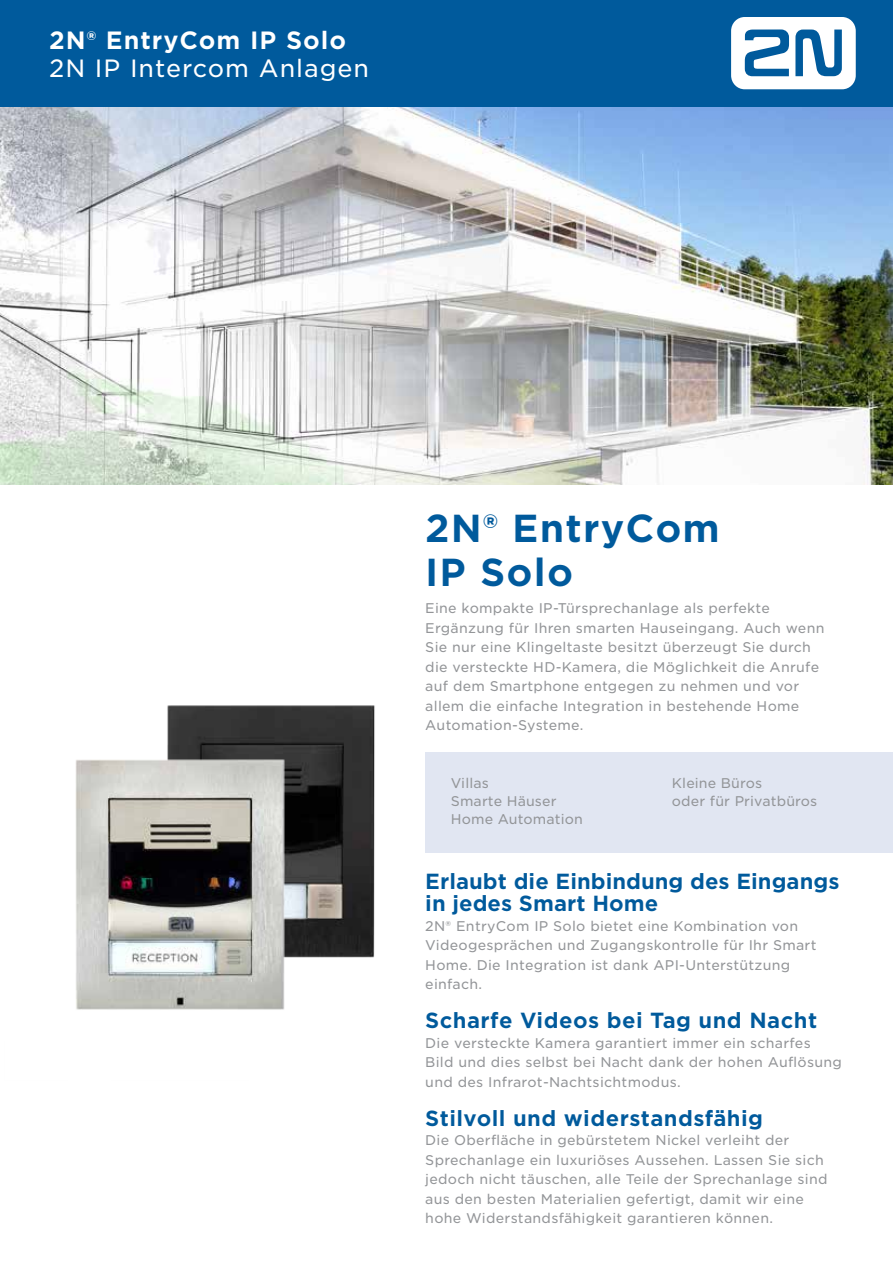
<style>
.page{position:relative;width:893px;height:1263px;background:#fff}
.page>*{position:absolute;margin:0;border:0;box-sizing:border-box;transform-origin:0 0}
.t1{font:700 37.5px/43.5px "Gotham S Sm";letter-spacing:.03em;color:#005a9c}
.t2{font:24px "Gotham S Sm";letter-spacing:.04em;color:#fff}
.t3{font:700 24px "Gotham S Sm";letter-spacing:.04em;color:#fff}
.t4{font:700 21px/22.5px "Gotham S Sm";letter-spacing:.005em;color:#005a9c}
.t5{font:13.5px/19.5px "Gotham S Sm";letter-spacing:.02em;color:#939598}
</style>
<div class="page">
<img style="left:0;top:106px;width:893px;height:379px">
<div style="left:0;top:0;width:893px;height:106px;background:#005a9c"></div>
<div style="left:731px;top:17px;width:125px;height:72px;background:#fff;border-radius:14px"></div>
<svg style="left:745px;top:29px;width:97px;height:47px"></svg>
<div style="left:425px;top:752px;width:468px;height:101px;background:#e1e6f2"></div>
<img style="left:355px;top:705px;width:20px;height:253px">
<img style="left:75px;top:705px;width:280px;height:305px">
<h2 class="t3" style="left:49px;top:24px;width:298px">2N® EntryCom IP Solo</h2>
<h2 class="t2" style="left:49px;top:52px;width:321px">2N IP Intercom Anlagen</h2>
<h1 class="t1" style="left:425px;top:506px;width:296px">2N® EntryCom<br>IP Solo</h1>
<p class="t5" style="left:425px;top:598px;width:401px">Eine kompakte IP-Türsprechanlage als perfekte Ergänzung für Ihren smarten Hauseingang. Auch wenn Sie nur eine Klingeltaste besitzt überzeugt Sie durch die versteckte HD-Kamera, die Möglichkeit die Anrufe auf dem Smartphone entgegen zu nehmen und vor allem die einfache Integration in bestehende Home Automation-Systeme.</p>
<p class="t5" style="left:451px;top:774px;width:134px;line-height:18px">Villas<br>Smarte Häuser<br>Home Automation</p>
<p class="t5" style="left:672px;top:774px;width:147px;line-height:18px">Kleine Büros<br>oder für Privatbüros</p>
<h3 class="t4" style="left:425px;top:869px;width:416px">Erlaubt die Einbindung des Eingangs in jedes Smart Home</h3>
<p class="t5" style="left:425px;top:915px;width:393px">2N® EntryCom IP Solo bietet eine Kombination von Videogesprächen und Zugangskontrolle für Ihr Smart Home. Die Integration ist dank API-Unterstützung einfach.</p>
<h3 class="t4" style="left:425px;top:1009px;width:393px">Scharfe Videos bei Tag und Nacht</h3>
<p class="t5" style="left:425px;top:1032px;width:418px">Die versteckte Kamera garantiert immer ein scharfes<br>Bild und dies selbst bei Nacht dank der hohen Auflösung und des Infrarot-Nachtsichtmodus.</p>
<h3 class="t4" style="left:425px;top:1106px;width:339px">Stilvoll und widerstandsfähig</h3>
<p class="t5" style="left:425px;top:1130px;width:404px">Die Oberfläche in gebürstetem Nickel verleiht der Sprechanlage ein luxuriöses Aussehen. Lassen Sie sich jedoch nicht täuschen, alle Teile der Sprechanlage sind aus den besten Materialien gefertigt, damit wir eine hohe Widerstandsfähigkeit garantieren können.</p>
</div>
